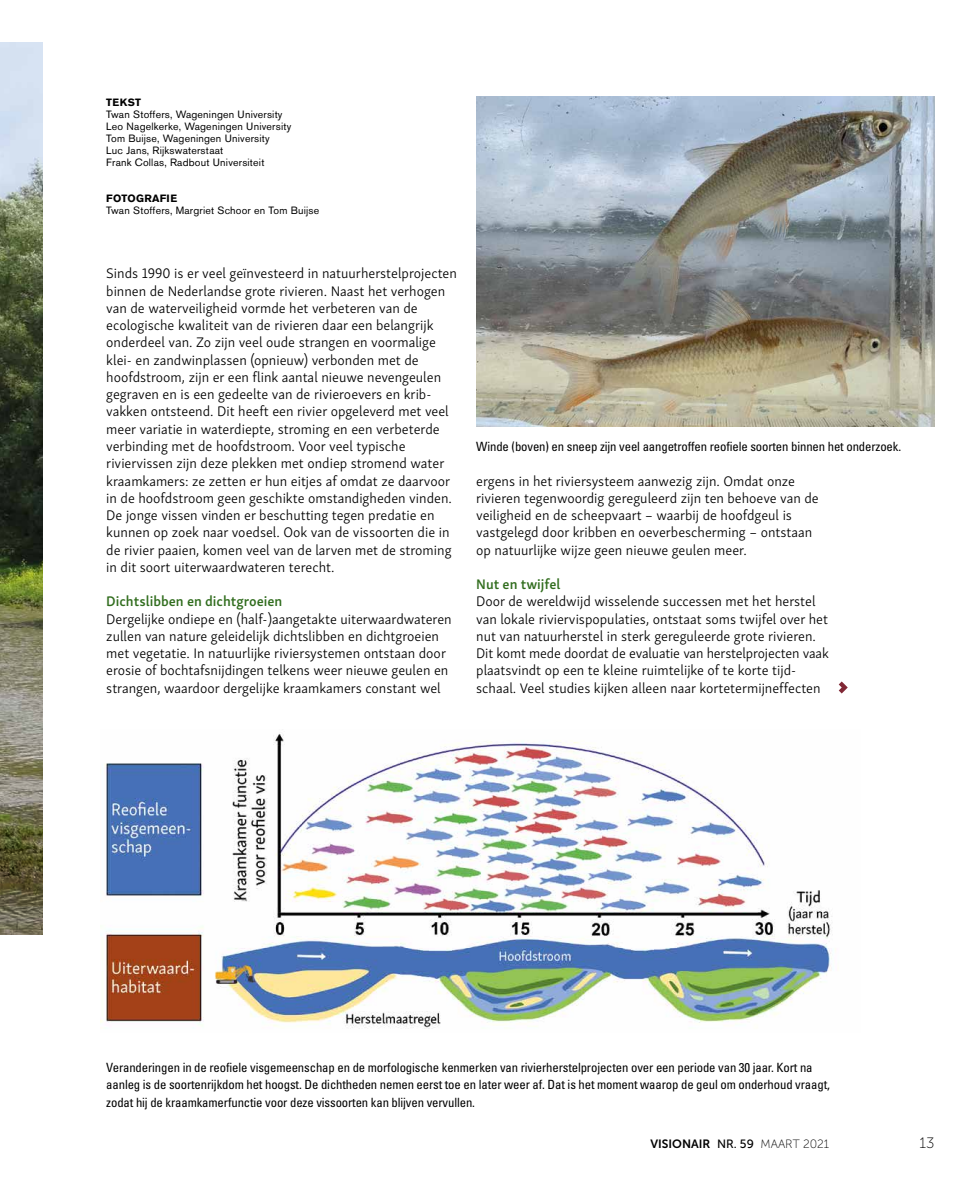
<style>
.page{position:relative;width:978px;height:1191px;background:#fff}
.page>*{position:absolute;margin:0;border:0;box-sizing:border-box;transform-origin:0 0}
.t1{font:15px "Museo Sans 100";color:#000}
.t2{font:300 14.25px/17.2px "Skolar Sans";color:#000}
.t3{font:600 14.25px "Skolar Sans";color:#316d1e}
.t4{font:condensed 12.75px/17.2px "Univers LT Std";letter-spacing:-.01em;color:#000}
.t5{font:12px "Museo Sans 700";color:#000}
.t6{font:10.5px/12px "Akzidenz Grotesk BE";letter-spacing:.02em;color:#000}
.t7{font:700 10.5px "Akzidenz Grotesk BE";letter-spacing:.02em;color:#000}
.s1{font-family:"Museo Sans 500"}
.s2{font-family:"Museo Sans 100"}
</style>
<div class="page">
<img style="left:0;top:43px;width:43px;height:891px">
<svg style="left:839px;top:681px;width:9px;height:12px"></svg>
<img style="left:101px;top:733px;width:735px;height:296px">
<img style="left:476px;top:96px;width:458px;height:330px">
<p class="t7" style="left:106px;top:96px;width:36px">TEKST</p>
<p class="t6" style="left:106px;top:108px;width:186px">Twan Stoffers, Wageningen University Leo Nagelkerke, Wageningen University Tom Buijse, Wageningen University<br>Luc Jans, Rijkswaterstaat<br>Frank Collas, Radbout Universiteit</p>
<p class="t7" style="left:106px;top:192px;width:73px">FOTOGRAFIE</p>
<p class="t6" style="left:106px;top:204px;width:215px">Twan Stoffers, Margriet Schoor en Tom Buijse</p>
<p class="t2" style="left:106px;top:264px;width:352px">Sinds 1990 is er veel geïnvesteerd in natuurherstelprojecten binnen de Nederlandse grote rivieren. Naast het verhogen van de waterveiligheid vormde het verbeteren van de ecologische kwaliteit van de rivieren daar een belangrijk onderdeel van. Zo zijn veel oude strangen en voormalige klei- en zandwinplassen (opnieuw) verbonden met de hoofdstroom, zijn er een flink aantal nieuwe nevengeulen gegraven en is een gedeelte van de rivieroevers en krib&shy;vakken ontsteend. Dit heeft een rivier opgeleverd met veel meer variatie in waterdiepte, stroming en een verbeterde verbinding met de hoofdstroom. Voor veel typische riviervissen zijn deze plekken met ondiep stromend water kraamkamers: ze zetten er hun eitjes af omdat ze daarvoor in de hoofdstroom geen geschikte omstandigheden vinden.<br>De jonge vissen vinden er beschutting tegen predatie en kunnen op zoek naar voedsel. Ook van de vissoorten die in de rivier paaien, komen veel van de larven met de stroming in dit soort uiterwaardwateren terecht.</p>
<p class="t3" style="left:106px;top:590px;width:178px">Dichtslibben en dichtgroeien</p>
<p class="t2" style="left:106px;top:609px;width:347px">Dergelijke ondiepe en (half-)aangetakte uiterwaardwateren zullen van nature geleidelijk dichtslibben en dichtgroeien met vegetatie. In natuurlijke riviersystemen ontstaan door erosie of bochtafsnijdingen telkens weer nieuwe geulen en strangen, waardoor dergelijke kraamkamers constant wel</p>
<p class="t4" style="left:476px;top:437px;width:426px">Winde (boven) en sneep zijn veel aangetroffen reofiele soorten binnen het onderzoek.</p>
<p class="t2" style="left:476px;top:471px;width:344px">ergens in het riviersysteem aanwezig zijn. Omdat onze rivieren tegenwoordig gereguleerd zijn ten behoeve van de veiligheid en de scheepvaart – waarbij de hoofdgeul is vastgelegd door kribben en oeverbescherming – ontstaan op natuurlijke wijze geen nieuwe geulen meer.</p>
<p class="t3" style="left:476px;top:573px;width:86px">Nut en twijfel</p>
<p class="t2" style="left:476px;top:592px;width:354px">Door de wereldwijd wisselende successen met het herstel van lokale riviervispopulaties, ontstaat soms twijfel over het nut van natuurherstel in sterk gereguleerde grote rivieren.<br>Dit komt mede doordat de evaluatie van herstelprojecten vaak plaatsvindt op een te kleine ruimtelijke of te korte tijd&shy;schaal. Veel studies kijken alleen naar kortetermijneffecten</p>
<p class="t4" style="left:106px;top:1058px;width:725px">Veranderingen in de reofiele visgemeenschap en de morfologische kenmerken van rivierherstelprojecten over een periode van 30 jaar. Kort na aanleg is de soortenrijkdom het hoogst. De dichtheden nemen eerst toe en later weer af. Dat is het moment waarop de geul om onderhoud vraagt, zodat hij de kraamkamerfunctie voor deze vissoorten kan blijven vervullen.</p>
<p class="t5" style="left:650px;top:1137px;width:180px">VISIONAIR <span class="s1">NR. 59</span> <span class="s2">MAART 2021</span></p>
<p class="t1" style="left:919px;top:1135px;width:16px">13</p>
</div>
